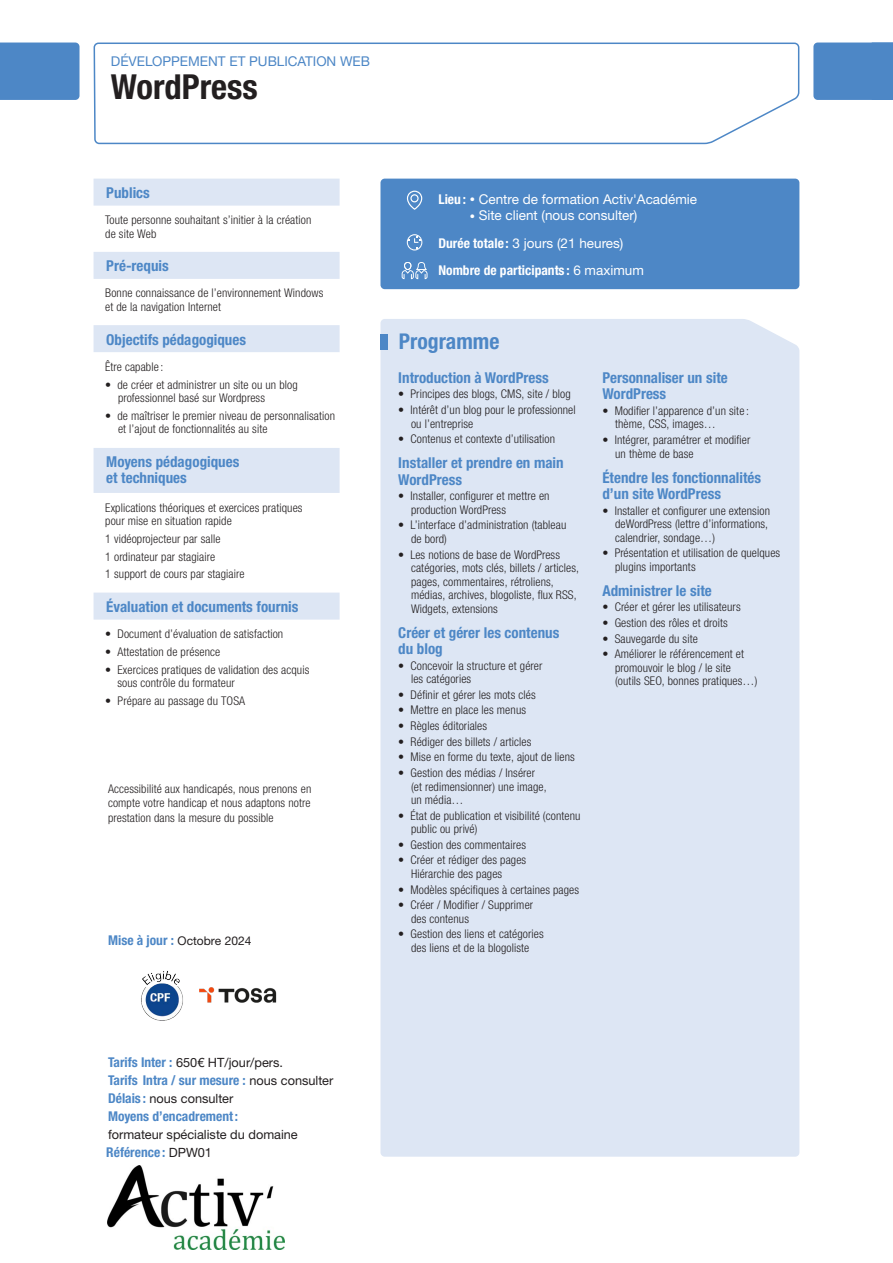
<style>
.page{position:relative;width:893px;height:1263px;background:#fff}
.page>*{position:absolute;margin:0;border:0;box-sizing:border-box;transform-origin:0 0}
.Titre_Formation-N1{font:700 condensed 34.5px "Helvetica Neue LTW1 G";color:#231f20}
.t1{font:700 condensed 21.75px "Helvetica Neue LTW1 G";color:#4d87c6}
.Programme-N3{font:700 condensed 15px/16.5px "Helvetica Neue LTW1 G";color:#4d87c6}
.Renseignements-N1{font:700 condensed 15px "Helvetica Neue LTW1 G";color:#4d87c6}
.Renseignements-N1_2_lignes{font:700 condensed 15px/16.5px "Helvetica Neue LTW1 G";color:#4d87c6}
.Lieu_Durée_Participants{font:13.5px "Helvetica Neue LTW1 G";color:#fff}
.Référence{font:700 condensed 13.5px "Helvetica Neue LTW1 G";color:#4d87c6}
.t2{font:13.5px "Helvetica Neue LTW1 G";color:#4d87c6}
.Lieu_Durée_Participants-2{font:700 condensed 13.5px "Helvetica Neue LTW1 G";color:#fff}
.t3{font:12.75px "Helvetica Neue LTW1 G";color:#231f20}
.Programme-Txt_courant_avec_puce{font:300 condensed 12px/13.5px "Helvetica Neue LTW1 G";letter-spacing:.01em;color:#231f20}
.Renseignements-Txt_courant_avec_puce{font:300 condensed 12px/13.5px "Helvetica Neue LTW1 G";letter-spacing:.01em;color:#231f20}
.Renseignements-Txt_courant{font:300 condensed 12px/13.5px "Helvetica Neue LTW1 G";letter-spacing:.01em;color:#231f20}
.t4{font:12px "Helvetica Neue LTW1 G";color:#231f20}
.s1{font-weight:700;font-stretch:condensed;font-size:13.5px;color:#4d87c6}
.s2{font-weight:700;font-stretch:condensed}
.s3{font-size:10.5px}
.s4{font-weight:400;font-stretch:normal}
.s5{font-weight:400;font-stretch:normal;font-size:12.75px;color:#231f20}
</style>
<div class="page">
<svg style="left:93px;top:42px;width:707px;height:513px"></svg>
<div style="left:380px;top:179px;width:419px;height:110px;background:#4d87c6;border-radius:4px"></div>
<div style="left:380px;top:319px;width:419px;height:838px;background:#dde6f4"></div>
<div style="left:380px;top:334px;width:8px;height:15px;background:#4d87c6"></div>
<svg style="left:406px;top:190px;width:17px;height:20px"></svg>
<svg style="left:407px;top:234px;width:15px;height:16px"></svg>
<svg style="left:402px;top:262px;width:25px;height:17px"></svg>
<div style="left:94px;top:179px;width:246px;height:27px;background:#dde6f4"></div>
<div style="left:94px;top:252px;width:246px;height:27px;background:#dde6f4"></div>
<div style="left:94px;top:325px;width:246px;height:27px;background:#dde6f4"></div>
<div style="left:94px;top:448px;width:246px;height:45px;background:#dde6f4"></div>
<div style="left:94px;top:593px;width:246px;height:27px;background:#dde6f4"></div>
<img style="left:199px;top:987px;width:78px;height:16px">
<div style="left:0;top:43px;width:80px;height:57px;background:#4d87c6"></div>
<div style="left:813px;top:43px;width:80px;height:57px;background:#4d87c6"></div>
<img style="left:107px;top:1166px;width:177px;height:84px">
<img style="left:141px;top:970px;width:42px;height:50px">
<p class="t2" style="left:111px;top:53px;width:261px">DÉVELOPPEMENT ET PUBLICATION WEB</p>
<p class="Titre_Formation-N1" style="left:111px;top:66px;width:148px">WordPress</p>
<p class="Renseignements-N1" style="left:106px;top:184px;width:45px">Publics</p>
<p class="Renseignements-Txt_courant" style="left:105px;top:213px;width:208px">Toute personne souhaitant s’initier à la création de site Web</p>
<p class="Renseignements-N1" style="left:106px;top:257px;width:64px">Pré-requis</p>
<p class="Renseignements-Txt_courant" style="left:105px;top:287px;width:220px">Bonne connaissance de l’environnement Windows et de la navigation Internet</p>
<p class="Renseignements-N1" style="left:106px;top:330px;width:141px">Objectifs pédagogiques</p>
<p class="Renseignements-Txt_courant" style="left:105px;top:360px;width:60px">Être capable :</p>
<p class="Renseignements-Txt_courant_avec_puce" style="left:118px;top:378px;width:181px;text-indent:-13px">• de créer et administrer un site ou un blog professionnel basé sur Wordpress</p>
<p class="Renseignements-Txt_courant_avec_puce" style="left:118px;top:409px;width:219px;text-indent:-13px">• de maîtriser le premier niveau de personnalisation et l’ajout de fonctionnalités au site</p>
<p class="Renseignements-N1_2_lignes" style="left:106px;top:453px;width:135px">Moyens pédagogiques et techniques</p>
<p class="Renseignements-Txt_courant" style="left:105px;top:501px;width:199px">Explications théoriques et exercices pratiques pour mise en situation rapide</p>
<p class="Renseignements-Txt_courant" style="left:105px;top:532px;width:117px">1 vidéoprojecteur par salle</p>
<p class="Renseignements-Txt_courant" style="left:105px;top:550px;width:111px">1 ordinateur par stagiaire</p>
<p class="Renseignements-Txt_courant" style="left:105px;top:567px;width:141px">1 support de cours par stagiaire</p>
<p class="Renseignements-N1" style="left:106px;top:598px;width:194px">Évaluation et documents fournis</p>
<p class="Renseignements-Txt_courant_avec_puce" style="left:105px;top:627px;width:180px">• Document d’évaluation de satisfaction</p>
<p class="Renseignements-Txt_courant_avec_puce" style="left:105px;top:645px;width:117px">• Attestation de présence</p>
<p class="Renseignements-Txt_courant_avec_puce" style="left:117px;top:663px;width:193px;text-indent:-12px">• Exercices pratiques de validation des acquis sous contrôle du formateur</p>
<p class="Renseignements-Txt_courant_avec_puce" style="left:105px;top:694px;width:142px">• Prépare au passage du TOSA</p>
<p class="Programme-Txt_courant_avec_puce" style="left:108px;top:781px;width:205px;line-height:14.4px;text-align:justify">Accessibilité aux handicapés, nous prenons en compte votre handicap et nous adaptons notre prestation dans la mesure du possible</p>
<p class="t4" style="left:108px;top:933px;width:145px"><span class="s1">Mise à jour :</span> Octobre 2024</p>
<p class="Lieu_Durée_Participants" style="left:438px;top:191px;width:260px"><span class="s2">Lieu :</span> <span class="s3">•</span> Centre de formation Activ'Académie</p>
<p class="Lieu_Durée_Participants" style="left:470px;top:207px;width:169px"><span class="s3">•</span> Site client (nous consulter)</p>
<p class="Lieu_Durée_Participants" style="left:438px;top:234px;width:186px"><span class="s2">Durée totale :</span> 3 jours (21 heures)</p>
<p class="Lieu_Durée_Participants-2" style="left:438px;top:262px;width:207px">Nombre de participants : <span class="s4">6 maximum</span></p>
<h2 class="t1" style="left:399px;top:329px;width:102px">Programme</h2>
<p class="Programme-N3" style="left:398px;top:369px;width:152px">Introduction à WordPress</p>
<p class="Programme-Txt_courant_avec_puce" style="left:398px;top:387px;width:174px">• Principes des blogs, CMS, site / blog</p>
<p class="Programme-Txt_courant_avec_puce" style="left:411px;top:403px;width:166px;text-indent:-13px">• Intérêt d’un blog pour le professionnel ou l’entreprise</p>
<p class="Programme-Txt_courant_avec_puce" style="left:398px;top:432px;width:158px">• Contenus et contexte d’utilisation</p>
<p class="Programme-N3" style="left:398px;top:455px;width:167px">Installer et prendre en main<br>WordPress</p>
<p class="Programme-Txt_courant_avec_puce" style="left:411px;top:489px;width:140px;text-indent:-13px">• Installer, configurer et mettre en production WordPress</p>
<p class="Programme-Txt_courant_avec_puce" style="left:411px;top:519px;width:157px;text-indent:-13px">• L’interface d’administration (tableau de bord)</p>
<p class="Programme-Txt_courant_avec_puce" style="left:411px;top:548px;width:169px;text-indent:-13px">• Les notions de base de WordPress catégories, mots clés, billets / articles, pages, commentaires, rétroliens, médias, archives, blogoliste, flux RSS, Widgets, extensions</p>
<p class="Programme-N3" style="left:398px;top:624px;width:162px">Créer et gérer les contenus du blog</p>
<p class="Programme-Txt_courant_avec_puce" style="left:411px;top:659px;width:133px;text-indent:-13px">• Concevoir la structure et gérer les catégories</p>
<p class="Programme-Txt_courant_avec_puce" style="left:398px;top:688px;width:139px">• Définir et gérer les mots clés</p>
<p class="Programme-Txt_courant_avec_puce" style="left:398px;top:704px;width:129px">• Mettre en place les menus</p>
<p class="Programme-Txt_courant_avec_puce" style="left:398px;top:719px;width:90px">• Règles éditoriales</p>
<p class="Programme-Txt_courant_avec_puce" style="left:398px;top:735px;width:135px">• Rédiger des billets / articles</p>
<p class="Programme-Txt_courant_avec_puce" style="left:398px;top:750px;width:178px">• Mise en forme du texte, ajout de liens</p>
<p class="Programme-Txt_courant_avec_puce" style="left:411px;top:766px;width:137px;text-indent:-13px">• Gestion des médias / Insérer (et redimensionner) une image, un média…</p>
<p class="Programme-Txt_courant_avec_puce" style="left:411px;top:809px;width:171px;text-indent:-13px">• État de publication et visibilité (contenu public ou privé)</p>
<p class="Programme-Txt_courant_avec_puce" style="left:398px;top:838px;width:129px">• Gestion des commentaires</p>
<p class="Programme-Txt_courant_avec_puce" style="left:411px;top:853px;width:117px;text-indent:-13px">• Créer et rédiger des pages<br>Hiérarchie des pages</p>
<p class="Programme-Txt_courant_avec_puce" style="left:398px;top:883px;width:182px">• Modèles spécifiques à certaines pages</p>
<p class="Programme-Txt_courant_avec_puce" style="left:411px;top:898px;width:124px;text-indent:-13px">• Créer / Modifier / Supprimer des contenus</p>
<p class="Programme-Txt_courant_avec_puce" style="left:398px;top:927px;width:147px;text-align:center">• Gestion des liens et catégories des liens et de la blogoliste</p>
<p class="Programme-N3" style="left:602px;top:369px;width:127px">Personnaliser un site<br>WordPress</p>
<p class="Programme-Txt_courant_avec_puce" style="left:615px;top:404px;width:135px;text-indent:-13px">• Modifier l’apparence d’un site : thème, CSS, images…</p>
<p class="Programme-Txt_courant_avec_puce" style="left:615px;top:433px;width:137px;text-indent:-13px">• Intégrer, paramétrer et modifier un thème de base</p>
<p class="Programme-N3" style="left:602px;top:469px;width:160px">Étendre les fonctionnalités d’un site WordPress</p>
<p class="Programme-Txt_courant_avec_puce" style="left:615px;top:504px;width:156px;text-indent:-13px">• Installer et configurer une extension deWordPress (lettre d’informations, calendrier, sondage…)</p>
<p class="Programme-Txt_courant_avec_puce" style="left:615px;top:546px;width:167px;text-indent:-13px">• Présentation et utilisation de quelques plugins importants</p>
<p class="Programme-N3" style="left:602px;top:582px;width:111px">Administrer le site</p>
<p class="Programme-Txt_courant_avec_puce" style="left:602px;top:601px;width:140px">• Créer et gérer les utilisateurs</p>
<p class="Programme-Txt_courant_avec_puce" style="left:602px;top:616px;width:127px">• Gestion des rôles et droits</p>
<p class="Programme-Txt_courant_avec_puce" style="left:602px;top:632px;width:97px">• Sauvegarde du site</p>
<p class="Programme-Txt_courant_avec_puce" style="left:615px;top:647px;width:144px;text-indent:-13px">• Améliorer le référencement et promouvoir le blog / le site (outils SEO, bonnes pratiques…)</p>
<p class="t3" style="left:108px;top:1054px;width:177px"><span class="s1">Tarifs Inter :</span> 650€ HT/jour/pers.</p>
<p class="Référence" style="left:108px;top:1072px;width:227px">Tarifs Intra / sur mesure : <span class="s5">nous consulter</span></p>
<p class="t3" style="left:108px;top:1090px;width:127px"><span class="s1">Délais :</span> nous consulter</p>
<p class="Référence" style="left:108px;top:1108px;width:132px">Moyens d’encadrement:</p>
<p class="t3" style="left:108px;top:1126px;width:191px">formateur spécialiste du domaine</p>
<p class="Référence" style="left:106px;top:1144px;width:107px">Référence : <span class="s5">DPW01</span></p>
</div>
